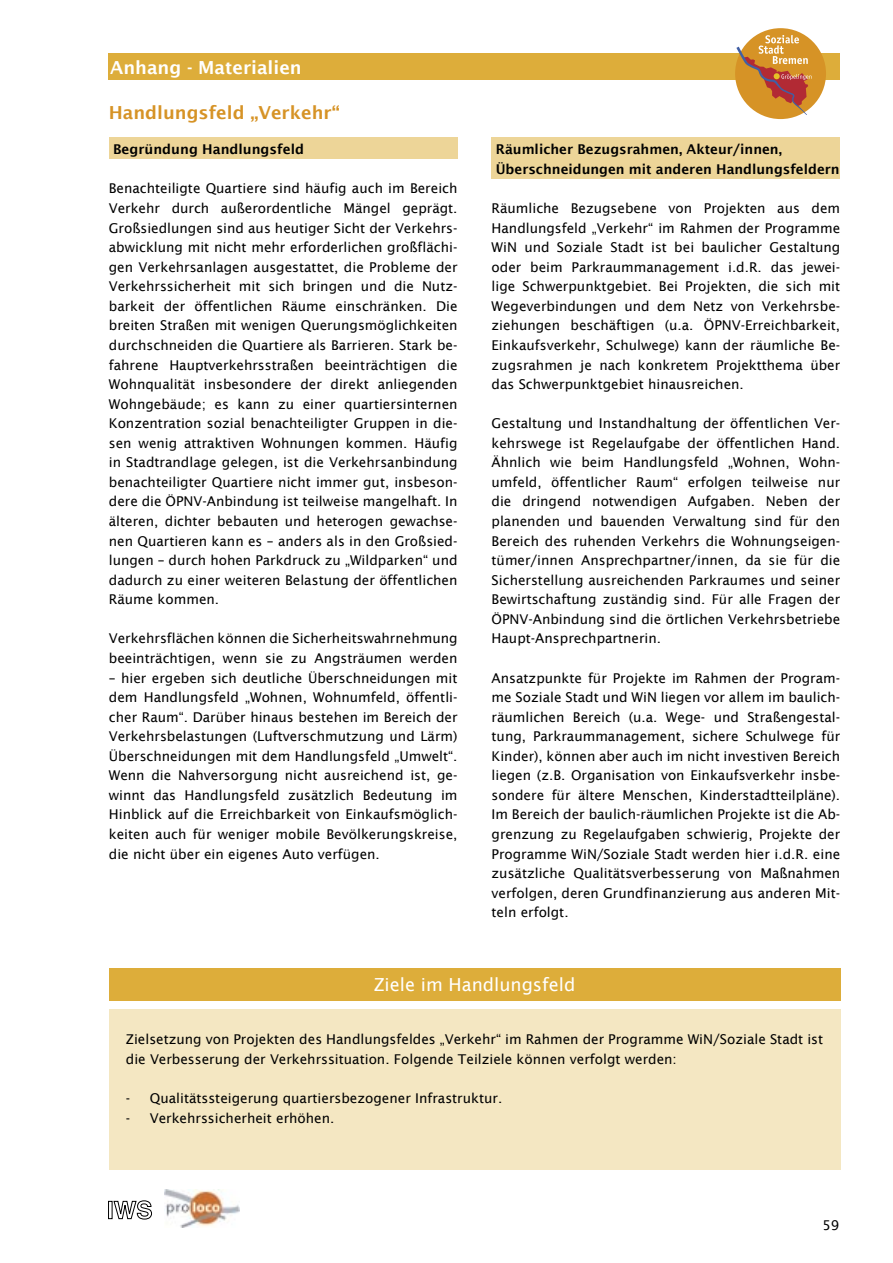
<style>
.page{position:relative;width:893px;height:1263px;background:#fff}
.page>*{position:absolute;margin:0;border:0;box-sizing:border-box;transform-origin:0 0}
.t1{font:600 18px "Lucida Sans";color:#d69326}
.t2{font:18px "Lucida Sans";color:#fff}
.t3{font:600 18px "Lucida Sans";color:#fff}
.t4{font:13.5px/19.5px "Lucida Sans";color:#000;text-align:justify}
.t5{font:600 13.5px/19.5px "Lucida Sans";color:#000}
</style>
<div class="page">
<div style="left:108px;top:54px;width:731px;height:26px;background:#ddad3a"></div>
<div style="left:735px;top:28px;width:91px;height:91px;background:#d69326;border-radius:50%"></div>
<svg style="left:736px;top:35px;width:75px;height:80px"></svg>
<div style="left:108px;top:1201px;width:4px;height:18px;border:1px solid #000"></div>
<svg style="left:113px;top:1200px;width:39px;height:20px"></svg>
<img style="left:165px;top:1190px;width:75px;height:38px">
<div style="left:109px;top:138px;width:349px;height:21px;background:#edd598"></div>
<div style="left:492px;top:138px;width:348px;height:21px;background:#edd598"></div>
<div style="left:492px;top:157px;width:348px;height:21px;background:#edd598"></div>
<div style="left:109px;top:1009px;width:731px;height:160px;background:#f4e7c2"></div>
<div style="left:109px;top:968px;width:731px;height:32px;background:#ddad3a"></div>
<h1 class="t3" style="left:110px;top:57px;width:193px">Anhang - Materialien</h1>
<h1 class="t1" style="left:109px;top:103px;width:233px">Handlungsfeld „Verkehr“</h1>
<p class="t5" style="left:113px;top:140px;width:192px">Begründung Handlungsfeld</p>
<p class="t4" style="left:109px;top:179px;width:350px">Benachteiligte Quartiere sind häufig auch im Bereich Verkehr durch außerordentliche Mängel geprägt.<br>Großsiedlungen sind aus heutiger Sicht der Verkehrs&shy;abwicklung mit nicht mehr erforderlichen großflächi&shy;gen Verkehrsanlagen ausgestattet, die Probleme der Verkehrssicherheit mit sich bringen und die Nutz&shy;barkeit der öffentlichen Räume einschränken. Die breiten Straßen mit wenigen Querungsmöglichkeiten durchschneiden die Quartiere als Barrieren. Stark be&shy;fahrene Hauptverkehrsstraßen beeinträchtigen die Wohnqualität insbesondere der direkt anliegenden Wohngebäude; es kann zu einer quartiersinternen Konzentration sozial benachteiligter Gruppen in die&shy;sen wenig attraktiven Wohnungen kommen. Häufig in Stadtrandlage gelegen, ist die Verkehrsanbindung benachteiligter Quartiere nicht immer gut, insbeson&shy;dere die ÖPNV-Anbindung ist teilweise mangelhaft. In älteren, dichter bebauten und heterogen gewachse&shy;nen Quartieren kann es – anders als in den Großsied&shy;lungen – durch hohen Parkdruck zu „Wildparken“ und dadurch zu einer weiteren Belastung der öffentlichen Räume kommen.</p>
<p class="t4" style="left:109px;top:629px;width:350px">Verkehrsflächen können die Sicherheitswahrnehmung beeinträchtigen, wenn sie zu Angsträumen werden</p>
<p class="t4" style="left:109px;top:668px;width:350px">– hier ergeben sich deutliche Überschneidungen mit dem Handlungsfeld „Wohnen, Wohnumfeld, öffentli&shy;cher Raum“. Darüber hinaus bestehen im Bereich der Verkehrsbelastungen (Luftverschmutzung und Lärm)<br>Überschneidungen mit dem Handlungsfeld „Umwelt“.<br>Wenn die Nahversorgung nicht ausreichend ist, ge&shy;winnt das Handlungsfeld zusätzlich Bedeutung im Hinblick auf die Erreichbarkeit von Einkaufsmöglich&shy;keiten auch für weniger mobile Bevölkerungskreise, die nicht über ein eigenes Auto verfügen.</p>
<p class="t5" style="left:496px;top:140px;width:345px">Räumlicher Bezugsrahmen, Akteur/innen,<br>Überschneidungen mit anderen Handlungsfeldern</p>
<p class="t4" style="left:492px;top:198px;width:350px">Räumliche Bezugsebene von Projekten aus dem Handlungsfeld „Verkehr“ im Rahmen der Programme WiN und Soziale Stadt ist bei baulicher Gestaltung oder beim Parkraummanagement i.d.R. das jewei&shy;lige Schwerpunktgebiet. Bei Projekten, die sich mit Wegeverbindungen und dem Netz von Verkehrsbe&shy;ziehungen beschäftigen (u.a. ÖPNV-Erreichbarkeit, Einkaufsverkehr, Schulwege) kann der räumliche Be&shy;zugsrahmen je nach konkretem Projektthema über das Schwerpunktgebiet hinausreichen.</p>
<p class="t4" style="left:492px;top:414px;width:350px">Gestaltung und Instandhaltung der öffentlichen Ver&shy;kehrswege ist Regelaufgabe der öffentlichen Hand.<br>Ähnlich wie beim Handlungsfeld „Wohnen, Wohn&shy;umfeld, öffentlicher Raum“ erfolgen teilweise nur die dringend notwendigen Aufgaben. Neben der planenden und bauenden Verwaltung sind für den Bereich des ruhenden Verkehrs die Wohnungseigen&shy;tümer/innen Ansprechpartner/innen, da sie für die Sicherstellung ausreichenden Parkraumes und seiner Bewirtschaftung zuständig sind. Für alle Fragen der ÖPNV-Anbindung sind die örtlichen Verkehrsbetriebe Haupt-Ansprechpartnerin.</p>
<p class="t4" style="left:492px;top:668px;width:350px">Ansatzpunkte für Projekte im Rahmen der Program&shy;me Soziale Stadt und WiN liegen vor allem im baulich&shy;räumlichen Bereich (u.a. Wege- und Straßengestal&shy;tung, Parkraummanagement, sichere Schulwege für Kinder), können aber auch im nicht investiven Bereich liegen (z.B. Organisation von Einkaufsverkehr insbe&shy;sondere für ältere Menschen, Kinderstadtteilpläne).<br>Im Bereich der baulich-räumlichen Projekte ist die Ab&shy;grenzung zu Regelaufgaben schwierig, Projekte der Programme WiN/Soziale Stadt werden hier i.d.R. eine zusätzliche Qualitätsverbesserung von Maßnahmen verfolgen, deren Grundfinanzierung aus anderen Mit&shy;teln erfolgt.</p>
<h1 class="t2" style="left:374px;top:974px;width:203px">Ziele im Handlungsfeld</h1>
<p class="t4" style="left:126px;top:1030px;width:699px">Zielsetzung von Projekten des Handlungsfeldes „Verkehr“ im Rahmen der Programme WiN/Soziale Stadt ist die Verbesserung der Verkehrssituation. Folgende Teilziele können verfolgt werden:</p>
<p class="t4" style="left:150px;top:1088px;width:354px">Qualitätssteigerung quartiersbezogener Infrastruktur.<br>Verkehrssicherheit erhöhen.</p>
<p class="t4" style="left:126px;top:1088px;width:6px">- -</p>
<p class="t4" style="left:822px;top:1216px;width:19px">59</p>
</div>
